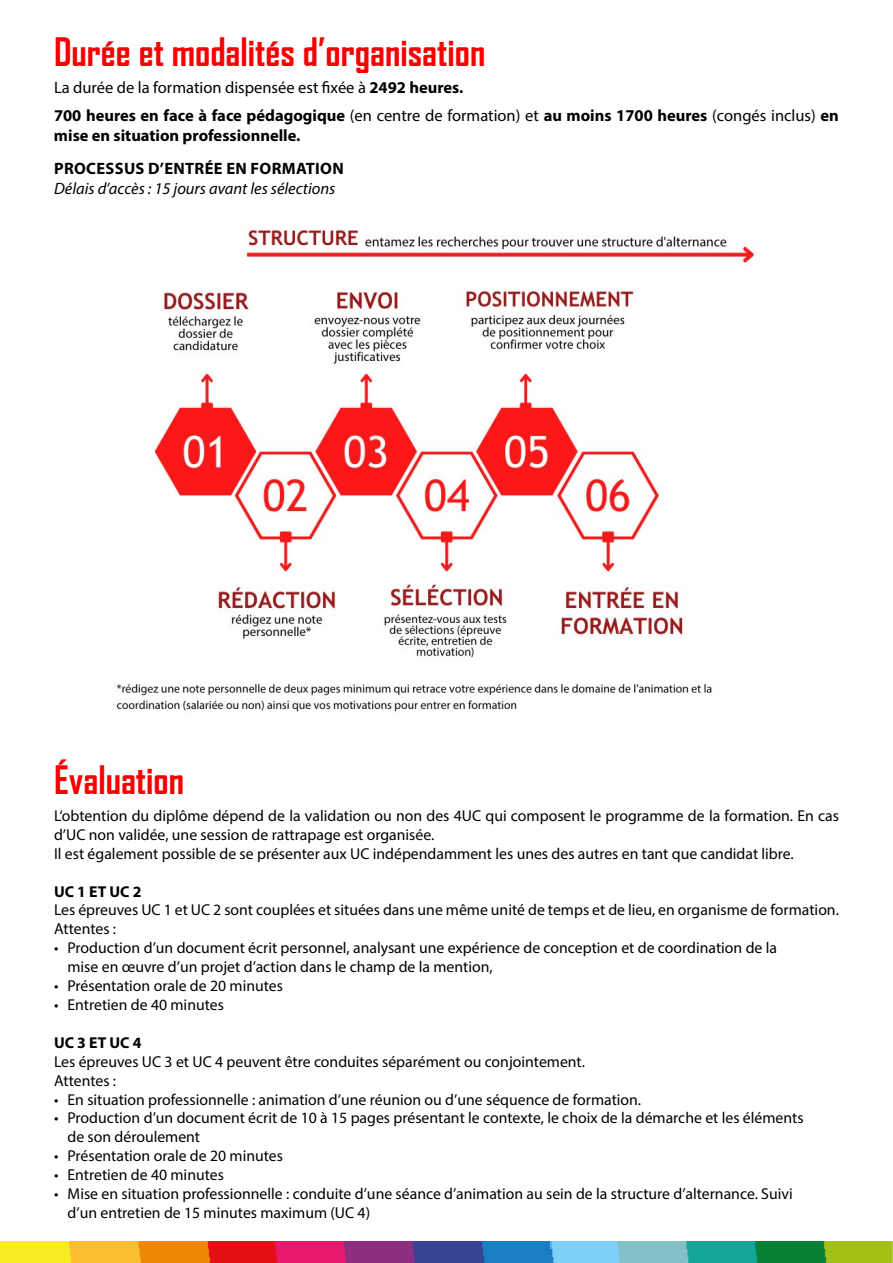
<style>
.page{position:relative;width:893px;height:1263px;background:#fff}
.page>*{position:absolute;margin:0;border:0;box-sizing:border-box;transform-origin:0 0}
.t1{font:700 37.5px "Agency FB";color:#f90000}
.t2{font:16.5px/28.3px "Myriad Pro";color:#000}
.t3{font:italic 16.5px "Myriad Pro";color:#000}
.t4{font:700 16.5px "Myriad Pro";color:#000}
.t5{font:700 16.5px "Myriad Pro";letter-spacing:.02em;color:#000}
.t6{font:15.75px/18.9px "Myriad Pro";color:#000}
.t7{font:700 15.75px "Myriad Pro";color:#000}
.s1{font-weight:700}
</style>
<div class="page">
<img style="left:0;top:1242px;width:892px;height:21px">
<img style="left:116px;top:229px;width:639px;height:483px">
<h1 class="t1" style="left:54px;top:28px;width:433px">Durée et modalités d’organisation</h1>
<p class="t2" style="left:54px;top:73px;width:786px">La durée de la formation dispensée est fixée à <span class="s1">2492 heures.<br>700 heures en face à face pédagogique</span> (en centre de formation) et <span class="s1">au moins 1700 heures</span> (congés inclus) <span class="s1">en</span></p>
<p class="t4" style="left:54px;top:125px;width:248px">mise en situation professionnelle.</p>
<p class="t5" style="left:54px;top:158px;width:291px">PROCESSUS D’ENTRÉE EN FORMATION</p>
<p class="t3" style="left:54px;top:178px;width:283px">Délais d’accès : 15 jours avant les sélections</p>
<h1 class="t1" style="left:54px;top:757px;width:132px">Évaluation</h1>
<p class="t6" style="left:54px;top:806px;width:786px">L‘obtention du diplôme dépend de la validation ou non des 4UC qui composent le programme de la formation. En cas d’UC non validée, une session de rattrapage est organisée.<br>Il est également possible de se présenter aux UC indépendamment les unes des autres en tant que candidat libre.</p>
<p class="t7" style="left:54px;top:881px;width:89px">UC 1 ET UC 2</p>
<p class="t6" style="left:54px;top:900px;width:786px">Les épreuves UC 1 et UC 2 sont couplées et situées dans une même unité de temps et de lieu, en organisme de formation.<br>Attentes :</p>
<p class="t6" style="left:67px;top:938px;width:711px;text-indent:-13px">• Production d’un document écrit personnel, analysant une expérience de conception et de coordination de la mise en œuvre d’un projet d’action dans le champ de la mention,</p>
<p class="t6" style="left:54px;top:976px;width:231px">• Présentation orale de 20 minutes</p>
<p class="t6" style="left:54px;top:995px;width:171px">• Entretien de 40 minutes</p>
<p class="t7" style="left:54px;top:1032px;width:89px">UC 3 ET UC 4</p>
<p class="t6" style="left:54px;top:1052px;width:532px">Les épreuves UC 3 et UC 4 peuvent être conduites séparément ou conjointement.<br>Attentes :</p>
<p class="t6" style="left:54px;top:1089px;width:589px">• En situation professionnelle : animation d’une réunion ou d’une séquence de formation.</p>
<p class="t6" style="left:67px;top:1108px;width:738px;text-indent:-13px">• Production d’un document écrit de 10 à 15 pages présentant le contexte, le choix de la démarche et les éléments de son déroulement</p>
<p class="t6" style="left:54px;top:1146px;width:231px">• Présentation orale de 20 minutes</p>
<p class="t6" style="left:54px;top:1165px;width:171px">• Entretien de 40 minutes</p>
<p class="t6" style="left:67px;top:1184px;width:727px;text-indent:-13px">• Mise en situation professionnelle : conduite d’une séance d’animation au sein de la structure d’alternance. Suivi d’un entretien de 15 minutes maximum (UC 4)</p>
</div>
